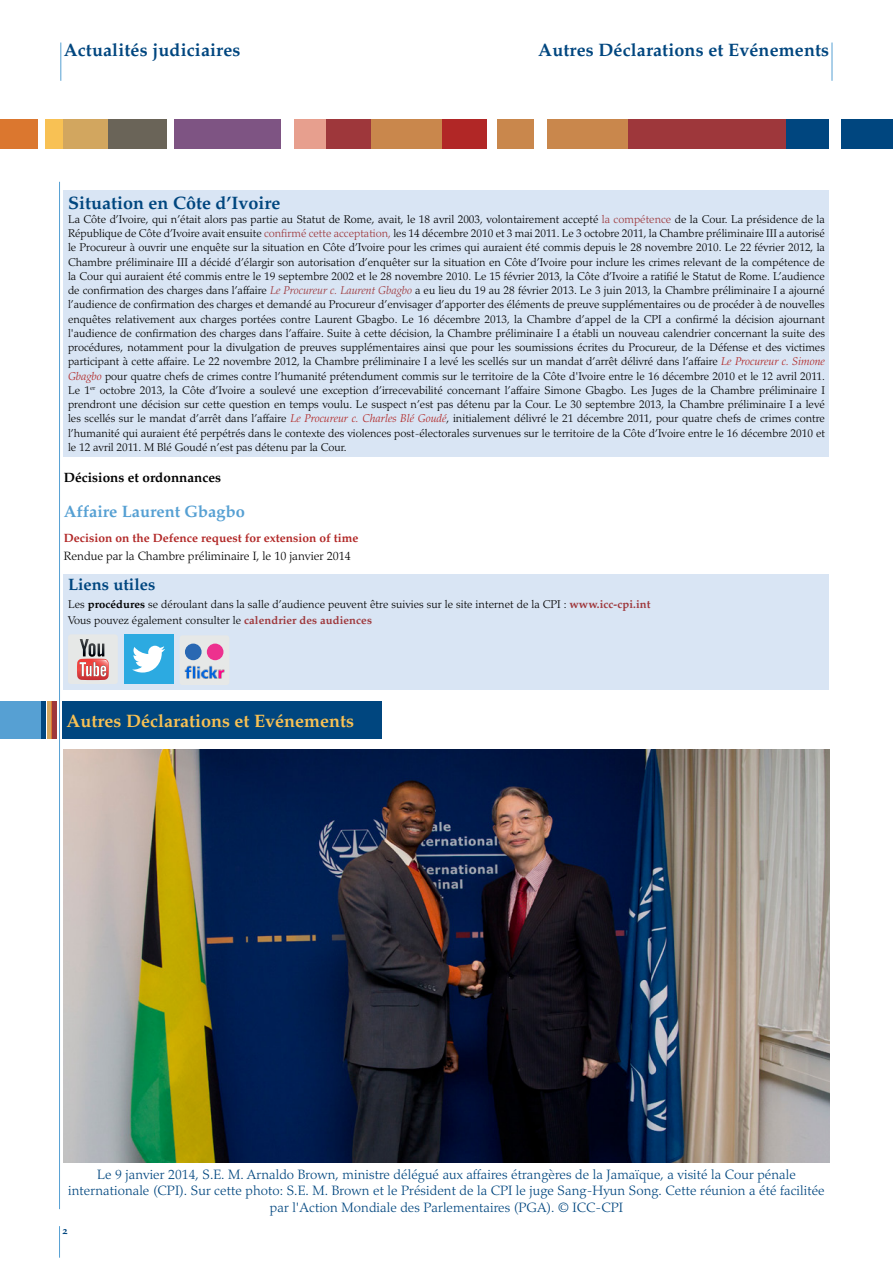
<style>
.page{position:relative;width:893px;height:1263px;background:#fff}
.page>*{position:absolute;margin:0;border:0;box-sizing:border-box;transform-origin:0 0}
.t1{font:18px "Palatino Bold Os F";letter-spacing:.005em;color:#00467f}
.t2{font:18px "Palatino Bold Os F";color:#f8c154}
.t3{font:16.5px "Palatino Bold Os F";color:#56a0d3}
.t4{font:16.5px "Palatino Bold Os F";color:#00467f}
.t5{font:300 13.5px/16.2px "Palatino";letter-spacing:.005em;color:#00467f;text-align:center}
.t6{font:13.5px "Palatino Bold Os F";color:#000}
.t7{font:300 12px "Palatino";color:#000}
.t8{font:12px "Palatino Bold Os F";color:#b12726}
.t9{font:300 11.25px/14.2px "Palatino";letter-spacing:.005em;color:#000;text-align:justify}
.t10{font:10.5px "Palatino Bold Os F";color:#00467f}
.s1{color:#9e373b}
.s2{font-style:italic;color:#9e373b}
.s3{font-style:italic;color:#b12726}
.s4{font-family:"Palatino Bold Os F";font-weight:400}
.s5{font-family:"Palatino Bold Os F";font-weight:400;color:#9e373b}
</style>
<div class="page">
<div style="left:0;top:119px;width:38px;height:30px;background:#db772f"></div>
<div style="left:45px;top:119px;width:19px;height:30px;background:#f8c154"></div>
<div style="left:64px;top:119px;width:44px;height:30px;background:#d2a65f"></div>
<div style="left:108px;top:119px;width:59px;height:30px;background:#6a6458"></div>
<div style="left:174px;top:119px;width:106px;height:30px;background:#7e5483"></div>
<div style="left:294px;top:119px;width:33px;height:30px;background:#e79f8e"></div>
<div style="left:327px;top:119px;width:44px;height:30px;background:#9e373b"></div>
<div style="left:371px;top:119px;width:71px;height:30px;background:#c9874c"></div>
<div style="left:442px;top:119px;width:45px;height:30px;background:#b12726"></div>
<div style="left:497px;top:119px;width:37px;height:30px;background:#c9874c"></div>
<div style="left:547px;top:119px;width:81px;height:30px;background:#c9874c"></div>
<div style="left:628px;top:119px;width:159px;height:30px;background:#9e373b"></div>
<div style="left:787px;top:119px;width:42px;height:30px;background:#00467f"></div>
<div style="left:842px;top:119px;width:51px;height:30px;background:#00467f"></div>
<hr style="left:892px;top:119px;width:1px;height:30px;background:#db772f">
<hr style="left:61px;top:43px;width:1px;height:38px;background:#56a0d3">
<hr style="left:59px;top:1226px;width:1px;height:32px;background:#56a0d3">
<hr style="left:59px;top:182px;width:1px;height:1027px;background:#56a0d3">
<hr style="left:832px;top:43px;width:1px;height:38px;background:#56a0d3">
<div style="left:64px;top:190px;width:765px;height:267px;background:#d9e5f4"></div>
<div style="left:64px;top:574px;width:765px;height:116px;background:#d9e5f4"></div>
<div style="left:68px;top:634px;width:50px;height:50px;background:#e6e8e7;border-radius:3px"></div>
<svg style="left:77px;top:639px;width:32px;height:41px"></svg>
<div style="left:124px;top:634px;width:49px;height:50px;background:#2caae1"></div>
<svg style="left:132px;top:646px;width:33px;height:26px"></svg>
<div style="left:180px;top:635px;width:49px;height:50px;background:#e6e8e7;border-radius:3px"></div>
<div style="left:185px;top:644px;width:17px;height:16px;background:#2a68b2;border-radius:50%"></div>
<div style="left:207px;top:644px;width:16px;height:16px;background:#ed318e;border-radius:50%"></div>
<img style="left:184px;top:666px;width:40px;height:12px">
<div style="left:0;top:702px;width:42px;height:37px;background:#56a0d3"></div>
<hr style="left:42px;top:702px;width:4px;height:37px;background:#00467f">
<hr style="left:47px;top:702px;width:4px;height:37px;background:#d2a65f">
<hr style="left:51px;top:702px;width:2px;height:37px;background:#db772f">
<hr style="left:53px;top:702px;width:4px;height:37px;background:#9e373b">
<div style="left:62px;top:702px;width:320px;height:37px;background:#00467f"></div>
<img style="left:64px;top:749px;width:765px;height:413px">
<p class="t1" style="left:64px;top:39px;width:178px">Actualités judiciaires</p>
<p class="t1" style="left:538px;top:39px;width:292px">Autres Déclarations et Evénements</p>
<p class="t1" style="left:68px;top:192px;width:214px">Situation en Côte d’Ivoire</p>
<p class="t9" style="left:68px;top:212px;width:758px">La Côte d’Ivoire, qui n’était alors pas partie au Statut de Rome, avait, le 18 avril 2003, volontairement accepté <span class="s1">la compétence</span> de la Cour. La présidence de la République de Côte d’Ivoire avait ensuite <span class="s1">confirmé cette acceptation,</span> les 14 décembre 2010 et 3 mai 2011. Le 3 octobre 2011, la Chambre préliminaire III a autorisé le Procureur à ouvrir une enquête sur la situation en Côte d’Ivoire pour les crimes qui auraient été commis depuis le 28 novembre 2010. Le 22 février 2012, la Chambre préliminaire III a décidé d’élargir son autorisation d’enquêter sur la situation en Côte d’Ivoire pour inclure les crimes relevant de la compétence de la Cour qui auraient été commis entre le 19 septembre 2002 et le 28 novembre 2010. Le 15 février 2013, la Côte d’Ivoire a ratifié le Statut de Rome. L’audience de confirmation des charges dans l’affaire <span class="s2">Le Procureur c. Laurent Gbagbo</span> a eu lieu du 19 au 28 février 2013. Le 3 juin 2013, la Chambre préliminaire I a ajourné l’audience de confirmation des charges et demandé au Procureur d’envisager d’apporter des éléments de preuve supplémentaires ou de procéder à de nouvelles enquêtes relativement aux charges portées contre Laurent Gbagbo. Le 16 décembre 2013, la Chambre d’appel de la CPI a confirmé la décision ajournant l'audience de confirmation des charges dans l’affaire. Suite à cette décision, la Chambre préliminaire I a établi un nouveau calendrier concernant la suite des procédures, notamment pour la divulgation de preuves supplémentaires ainsi que pour les soumissions écrites du Procureur, de la Défense et des victimes participant à cette affaire. Le 22 novembre 2012, la Chambre préliminaire I a levé les scellés sur un mandat d’arrêt délivré dans l’affaire <span class="s3">Le Procureur c. Simone Gbagbo</span> pour quatre chefs de crimes contre l’humanité prétendument commis sur le territoire de la Côte d'Ivoire entre le 16 décembre 2010 et le 12 avril 2011.<br>Le 1<sup>er</sup> octobre 2013, la Côte d’Ivoire a soulevé une exception d’irrecevabilité concernant l’affaire Simone Gbagbo. Les Juges de la Chambre préliminaire I prendront une décision sur cette question en temps voulu. Le suspect n’est pas détenu par la Cour. Le 30 septembre 2013, la Chambre préliminaire I a levé les scellés sur le mandat d’arrêt dans l’affaire <span class="s3">Le Procureur c. Charles Blé Goudé</span>, initialement délivré le 21 décembre 2011, pour quatre chefs de crimes contre l’humanité qui auraient été perpétrés dans le contexte des violences post-électorales survenues sur le territoire de la Côte d’Ivoire entre le 16 décembre 2010 et le 12 avril 2011. M Blé Goudé n’est pas détenu par la Cour.</p>
<p class="t6" style="left:64px;top:469px;width:159px">Décisions et ordonnances</p>
<p class="t3" style="left:64px;top:501px;width:183px">Affaire Laurent Gbagbo</p>
<p class="t8" style="left:64px;top:530px;width:296px">Decision on the Defence request for extension of time</p>
<p class="t7" style="left:64px;top:549px;width:289px">Rendue par la Chambre préliminaire I, le 10 janvier 2014</p>
<p class="t4" style="left:68px;top:575px;width:89px">Liens utiles</p>
<p class="t9" style="left:68px;top:597px;width:584px">Les <span class="s4">procédures</span> se déroulant dans la salle d’audience peuvent être suivies sur le site internet de la CPI : <span class="s5">www.icc-cpi.int</span></p>
<p class="t9" style="left:68px;top:613px;width:305px">Vous pouvez également consulter le <span class="s5">calendrier des audiences</span></p>
<p class="t2" style="left:67px;top:710px;width:289px">Autres Déclarations et Evénements</p>
<p class="t5" style="left:68px;top:1167px;width:758px">Le 9 janvier 2014, S.E. M. Arnaldo Brown, ministre délégué aux affaires étrangères de la Jamaïque, a visité la Cour pénale internationale (CPI). Sur cette photo: S.E. M. Brown et le Président de la CPI le juge Sang-Hyun Song. Cette réunion a été facilitée par l'Action Mondiale des Parlementaires (PGA). © ICC-CPI</p>
<p class="t10" style="left:63px;top:1224px;width:7px">2</p>
</div>
